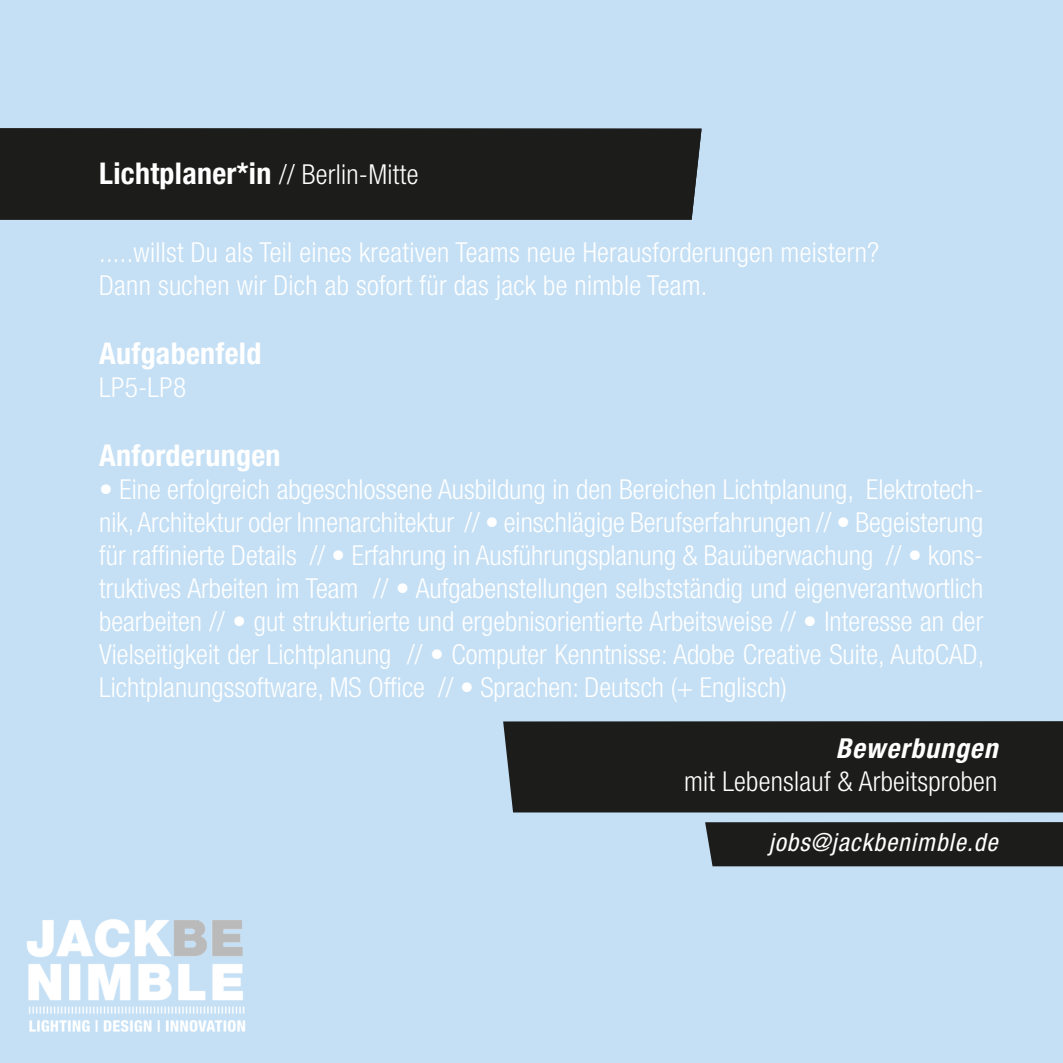
<style>
.page{position:relative;width:1063px;height:1063px;background:#c5e0f5}
.page>*{position:absolute;margin:0;border:0;box-sizing:border-box;transform-origin:0 0}
.t1{font:700 condensed 30px "Helvetica Neue LT Std";letter-spacing:.01em;color:#fff}
.t2{font:300 condensed 27.5px/33px "Helvetica Neue LT Std";letter-spacing:.01em;color:#fff;text-align:justify}
.t3{font:italic 700 condensed 27.5px "Helvetica Neue";letter-spacing:.04em;color:#fff}
.t4{font:italic condensed 25px "Helvetica Neue";letter-spacing:.04em;color:#fff}
.s1{font-weight:300;font-size:27.5px}
.s2{font-family:"Helvetica Neue";font-weight:400}
</style>
<div class="page">
<div style="left:0;top:128px;width:702px;height:92px;background:#1c1c1b"></div>
<div style="left:503px;top:721px;width:560px;height:91px;background:#1c1c1b"></div>
<div style="left:705px;top:822px;width:358px;height:44px;background:#1c1c1b"></div>
<img style="left:26px;top:919px;width:219px;height:113px">
<p class="t1" style="left:99px;top:156px;width:321px">Lichtplaner*in <span class="s1">// Berlin-Mitte</span></p>
<p class="t2" style="left:99px;top:236px;width:781px">.....willst Du als Teil eines kreativen Teams neue Herausforderungen meistern?</p>
<p class="t2" style="left:99px;top:269px;width:610px">Dann suchen wir Dich ab sofort für das jack be nimble Team.</p>
<p class="t1" style="left:99px;top:336px;width:164px">Aufgabenfeld</p>
<p class="t2" style="left:99px;top:371px;width:89px">LP5-LP8</p>
<p class="t1" style="left:99px;top:438px;width:183px">Anforderungen</p>
<p class="t2" style="left:99px;top:473px;width:887px"><span class="s2">•</span> Eine erfolgreich abgeschlossene Ausbildung in den Bereichen Lichtplanung, Elektrotech&shy;nik, Architektur oder Innenarchitektur // <span class="s2">•</span> einschlägige Berufserfahrungen // <span class="s2">•</span> Begeisterung für raffinierte Details // <span class="s2">•</span> Erfahrung in Ausführungsplanung &amp; Bauüberwachung // <span class="s2">•</span> kons&shy;truktives Arbeiten im Team // <span class="s2">•</span> Aufgabenstellungen selbstständig und eigenverantwortlich bearbeiten // <span class="s2">•</span> gut strukturierte und ergebnisorientierte Arbeitsweise // <span class="s2">•</span> Interesse an der Vielseitigkeit der Lichtplanung // <span class="s2">•</span> Computer Kenntnisse: Adobe Creative Suite, AutoCAD, Lichtplanungssoftware, MS Office // <span class="s2">•</span> Sprachen: Deutsch (+ Englisch)</p>
<p class="t3" style="left:836px;top:732px;width:163px">Bewerbungen</p>
<p class="t2" style="left:684px;top:765px;width:315px">mit Lebenslauf &amp; Arbeitsproben</p>
<p class="t4" style="left:769px;top:828px;width:230px">jobs@jackbenimble.de</p>
</div>
